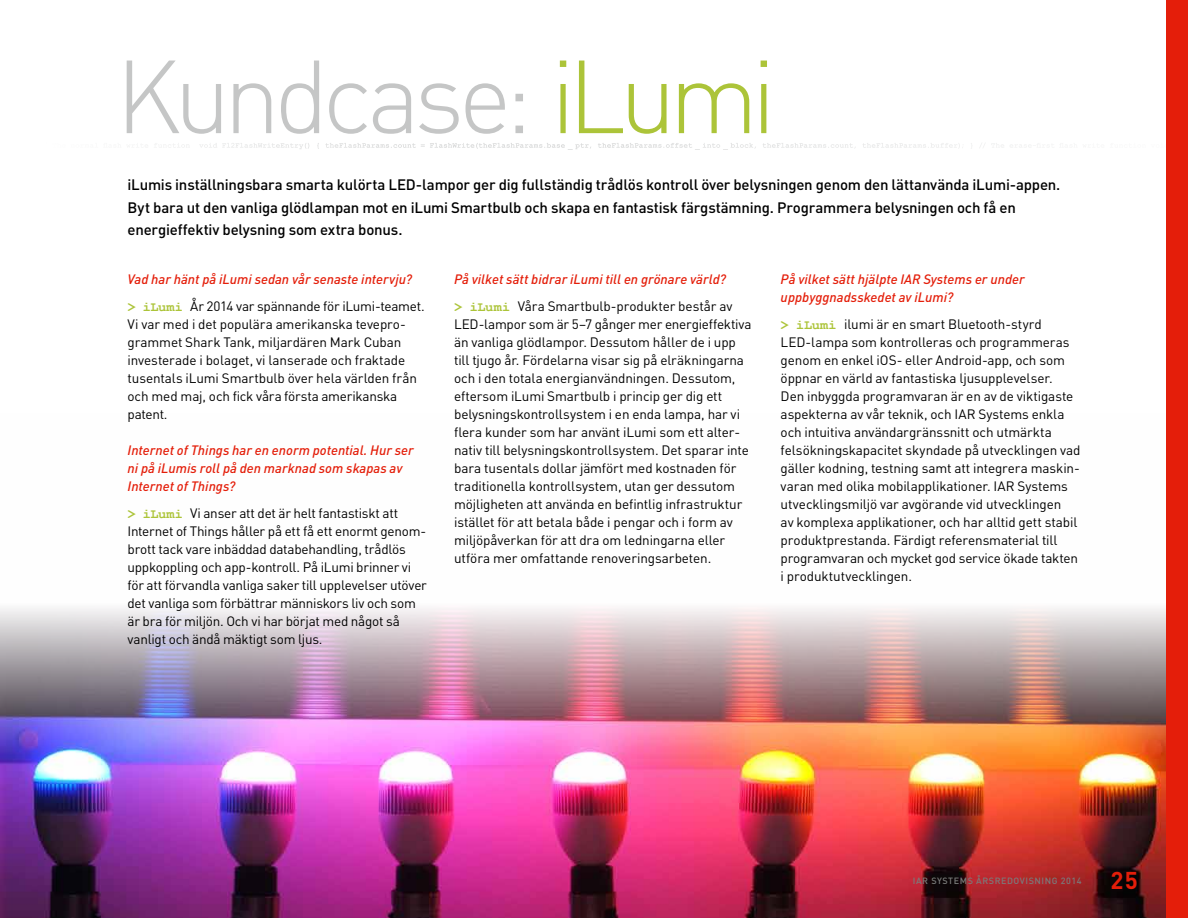
<style>
.page{position:relative;width:1188px;height:918px;background:#fff}
.page>*{position:absolute;margin:0;border:0;box-sizing:border-box;transform-origin:0 0}
.t1{font:300 102px "DIN";letter-spacing:-.07em;color:#c5c6c6}
.t2{font:700 24px "DINOT";color:#e41e0a}
.t3{font:500 15px/22.5px "DINOT";letter-spacing:-.015em;color:#000}
.t4{font:13.5px/18px "DINOT";letter-spacing:-.01em;color:#000}
.t5{font:italic 500 13.5px/18px "DINOT";color:#e41e0a}
.t6{font:500 9px "DINOT";letter-spacing:.06em;color:#7a7b7a}
.s1{color:#acc439}
.s2{font-family:"Courier New";font-weight:700;font-style:normal;color:#acc439}
.s3{font-weight:400;font-style:normal;color:#000}
.s4{font-family:"Courier New";font-weight:700;color:#acc439}
</style>
<div class="page">
<img style="left:0;top:413px;width:1167px;height:505px">
<svg style="left:169px;top:142px;width:998px;height:8px"></svg>
<div style="left:1167px;top:0;width:21px;height:918px;background:#e41e0a"></div>
<h1 class="t1" style="left:115px;top:34px;width:662px">Kundcase: <span class="s1">iLumi</span></h1>
<p class="t3" style="left:128px;top:173px;width:934px">iLumis inställningsbara smarta kulörta LED-lampor ger dig fullständig trådlös kontroll över belysningen genom den lättanvända iLumi-appen.<br>Byt bara ut den vanliga glödlampan mot en iLumi Smartbulb och skapa en fantastisk färgstämning. Programmera belysningen och få en energieffektiv belysning som extra bonus.</p>
<p class="t5" style="left:128px;top:266px;width:299px;line-height:27px">Vad har hänt på iLumi sedan vår senaste intervju?<br><span class="s2">&gt; iLumi</span> <span class="s3">År 2014 var spännande för iLumi-teamet.</span></p>
<p class="t4" style="left:128px;top:315px;width:291px">Vi var med i det populära amerikanska tevepro&shy;grammet Shark Tank, miljardären Mark Cuban investerade i bolaget, vi lanserade och fraktade tusentals iLumi Smartbulb över hela världen från och med maj, och fick våra första amerikanska patent.</p>
<p class="t5" style="left:128px;top:441px;width:288px">Internet of Things har en enorm potential. Hur ser ni på iLumis roll på den marknad som skapas av<br>Internet of Things?</p>
<p class="t4" style="left:128px;top:504px;width:301px"><span class="s4">&gt; iLumi</span> Vi anser att det är helt fantastiskt att Internet of Things håller på ett få ett enormt genom&shy;brott tack vare inbäddad databehandling, trådlös uppkoppling och app-kontroll. På iLumi brinner vi för att förvandla vanliga saker till upplevelser utöver det vanliga som förbättrar människors liv och som är bra för miljön. Och vi har börjat med något så vanligt och ändå mäktigt som ljus.</p>
<p class="t5" style="left:454px;top:266px;width:280px;line-height:27px">På vilket sätt bidrar iLumi till en grönare värld? <span class="s2">&gt; iLumi</span> <span class="s3">Våra Smartbulb-produkter består av</span></p>
<p class="t4" style="left:454px;top:315px;width:299px">LED-lampor som är 5–7 gånger mer energieffektiva än vanliga glödlampor. Dessutom håller de i upp till tjugo år. Fördelarna visar sig på elräkningarna och i den totala energianvändningen. Dessutom, eftersom iLumi Smartbulb i princip ger dig ett belysningskontrollsystem i en enda lampa, har vi flera kunder som har använt iLumi som ett alter&shy;nativ till belysningskontrollsystem. Det sparar inte bara tusentals dollar jämfört med kostnaden för traditionella kontrollsystem, utan ger dessutom möjligheten att använda en befintlig infrastruktur istället för att betala både i pengar och i form av miljöpåverkan för att dra om ledningarna eller utföra mer omfattande renoveringsarbeten.</p>
<p class="t5" style="left:781px;top:270px;width:246px">På vilket sätt hjälpte IAR Systems er under uppbyggnadsskedet av iLumi?</p>
<p class="t4" style="left:781px;top:315px;width:301px"><span class="s4">&gt; iLumi</span> ilumi är en smart Bluetooth-styrd LED-lampa som kontrolleras och programmeras genom en enkel iOS- eller Android-app, och som öppnar en värld av fantastiska ljusupplevelser.<br>Den inbyggda programvaran är en av de viktigaste aspekterna av vår teknik, och IAR Systems enkla och intuitiva användargränssnitt och utmärkta felsökningskapacitet skyndade på utvecklingen vad gäller kodning, testning samt att integrera maskin&shy;varan med olika mobilapplikationer. IAR Systems utvecklingsmiljö var avgörande vid utvecklingen<br>av komplexa applikationer, och har alltid gett stabil produktprestanda. Färdigt referensmaterial till programvaran och mycket god service ökade takten i produktutvecklingen.</p>
<p class="t6" style="left:913px;top:875px;width:43px">IAR SYSTEM</p>
<p class="t6" style="left:968px;top:875px;width:116px">S ÅRSREDOVISN ING 2014</p>
<h2 class="t2" style="left:1110px;top:865px;width:29px">25</h2>
</div>
